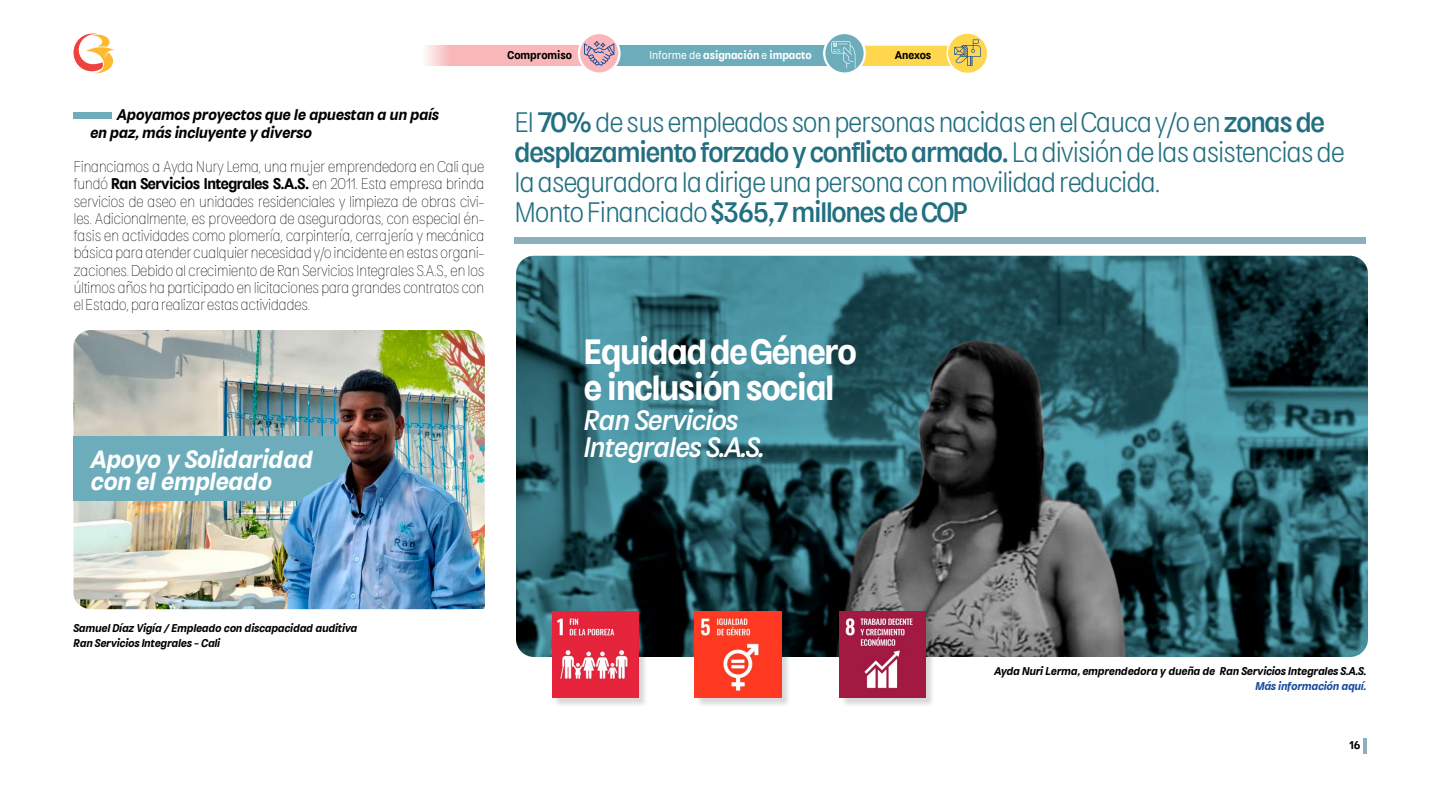
<style>
.page{position:relative;width:1440px;height:810px;background:#fff}
.page>*{position:absolute;margin:0;border:0;box-sizing:border-box;transform-origin:0 0}
.t1{font:600 37.5px/36px "Kiffo BDB";letter-spacing:-.03em;color:#fff}
.t2{font:300 30px/30px "Kiffo BDB";letter-spacing:-.04em;color:#216f81}
.t3{font:italic 500 30px/26.2px "Kiffo BDB";letter-spacing:-.05em;color:#fff}
.t4{font:italic 600 26.55px/22.1px "Kiffo BDB";letter-spacing:-.03em;color:#fff}
.t5{font:100 16.5px/17.2px "Kiffo BDB";letter-spacing:-.03em;color:#000;text-align:justify}
.t6{font:italic 600 16.5px/17.2px "Kiffo BDB";letter-spacing:-.03em;color:#000}
.t7{font:italic 600 12px/15px "Kiffo BDB";letter-spacing:-.03em;color:#000}
.t8{font:600 12px "Kiffo BDB";color:#fff}
.t9{font:italic 600 12px "Kiffo BDB";letter-spacing:-.03em;color:#174a9f}
.t10{font:600 12px "Kiffo BDB";color:#000}
.s1{font-weight:600}
.s2{font-weight:400}
.s3{font-weight:500}
</style>
<div class="page">
<div style="left:421px;top:46px;width:168px;height:20px;background:#f9b7b9"></div>
<div style="left:742px;top:46px;width:226px;height:20px;background:#ffd74f;border-radius:10px"></div>
<div style="left:607px;top:46px;width:225px;height:20px;background:#6dadbb"></div>
<hr style="left:1363px;top:738px;width:4px;height:16px;background:#8dafbe">
<svg style="left:73px;top:33px;width:41px;height:41px"></svg>
<svg style="left:824px;top:33px;width:41px;height:41px"></svg>
<div style="left:823px;top:32px;width:43px;height:43px;border:2px solid #fff;border-radius:50%"></div>
<svg style="left:831px;top:41px;width:24px;height:27px"></svg>
<svg style="left:947px;top:33px;width:41px;height:41px"></svg>
<div style="left:947px;top:32px;width:42px;height:42px;border:2px solid #fff;border-radius:20px"></div>
<svg style="left:954px;top:39px;width:27px;height:27px"></svg>
<svg style="left:579px;top:33px;width:40px;height:41px"></svg>
<div style="left:578px;top:32px;width:43px;height:43px;border:2px solid #fff;border-radius:20px"></div>
<svg style="left:584px;top:41px;width:30px;height:25px"></svg>
<div style="left:74px;top:112px;width:38px;height:6px;background:#6dadbb"></div>
<img style="left:516px;top:256px;width:852px;height:401px">
<div style="left:514px;top:237px;width:852px;height:7px;background:#8dafbe"></div>
<img style="left:74px;top:330px;width:110px;height:279px">
<div style="left:553px;top:613px;width:95px;height:94px;background:#000;opacity:.15"></div>
<img style="left:552px;top:612px;width:86px;height:86px">
<div style="left:841px;top:613px;width:94px;height:94px;background:#000;opacity:.15"></div>
<img style="left:839px;top:612px;width:87px;height:86px">
<div style="left:696px;top:613px;width:95px;height:94px;background:#000;opacity:.15"></div>
<img style="left:695px;top:612px;width:86px;height:86px">
<div style="left:74px;top:436px;width:294px;height:65px;background:#6dadbb"></div>
<img style="left:184px;top:330px;width:301px;height:279px">
<p class="t6" style="left:90px;top:106px;width:351px;text-indent:27px">Apoyamos proyectos que le apuestan a un país en paz, más incluyente y diverso</p>
<p class="t5" style="left:74px;top:158px;width:413px">Financiamos a Ayda Nury Lema, una mujer emprendedora en Cali que fundó <span class="s1">Ran Servicios Integrales S.A.S.</span> en 2011. Esta empresa brinda servicios de aseo en unidades residenciales y limpieza de obras civi&shy;les. Adicionalmente, es proveedora de aseguradoras, con especial én&shy;fasis en actividades como plomería, carpintería, cerrajería y mecánica básica para atender cualquier necesidad y/o incidente en estas organi&shy;zaciones. Debido al crecimiento de Ran Servicios Integrales S.A.S., en los últimos años ha participado en licitaciones para grandes contratos con el Estado, para realizar estas actividades.</p>
<h3 class="t4" style="left:90px;top:448px;width:225px">Apoyo y Solidaridad con el empleado</h3>
<p class="t10" style="left:508px;top:48px;width:66px">Compromiso</p>
<p class="t8" style="left:649px;top:48px;width:164px"><span class="s2">Informe de</span> asignación <span class="s2">e</span> impacto</p>
<p class="t10" style="left:895px;top:48px;width:38px">Anexos</p>
<p class="t2" style="left:514px;top:107px;width:832px">El<span class="s3">70%</span>de sus empleados son personas nacidas en el Cauca y/o en<span class="s3">zonas de desplazamiento forzado y conflicto armado.</span>La división de las asistencias de la aseguradora la dirige una persona con movilidad reducida.<br>Monto Financiado <span class="s3">$365,7 millones de COP</span></p>
<h1 class="t1" style="left:584px;top:334px;width:275px">Equidad de Género e inclusión social</h1>
<h2 class="t3" style="left:584px;top:408px;width:183px">Ran Servicios<br>Integrales S.A.S.</h2>
<p class="t7" style="left:74px;top:620px;width:286px">Samuel Díaz Vigía / Empleado con discapacidad auditiva<br>Ran Servicios Integrales - Cali</p>
<p class="t7" style="left:994px;top:664px;width:374px">Ayda Nuri Lerma, emprendedora y dueña de Ran Servicios Integrales S.A.S.</p>
<p class="t9" style="left:1256px;top:680px;width:112px">Más información aquí.</p>
<p class="t10" style="left:1350px;top:738px;width:13px">16</p>
</div>
